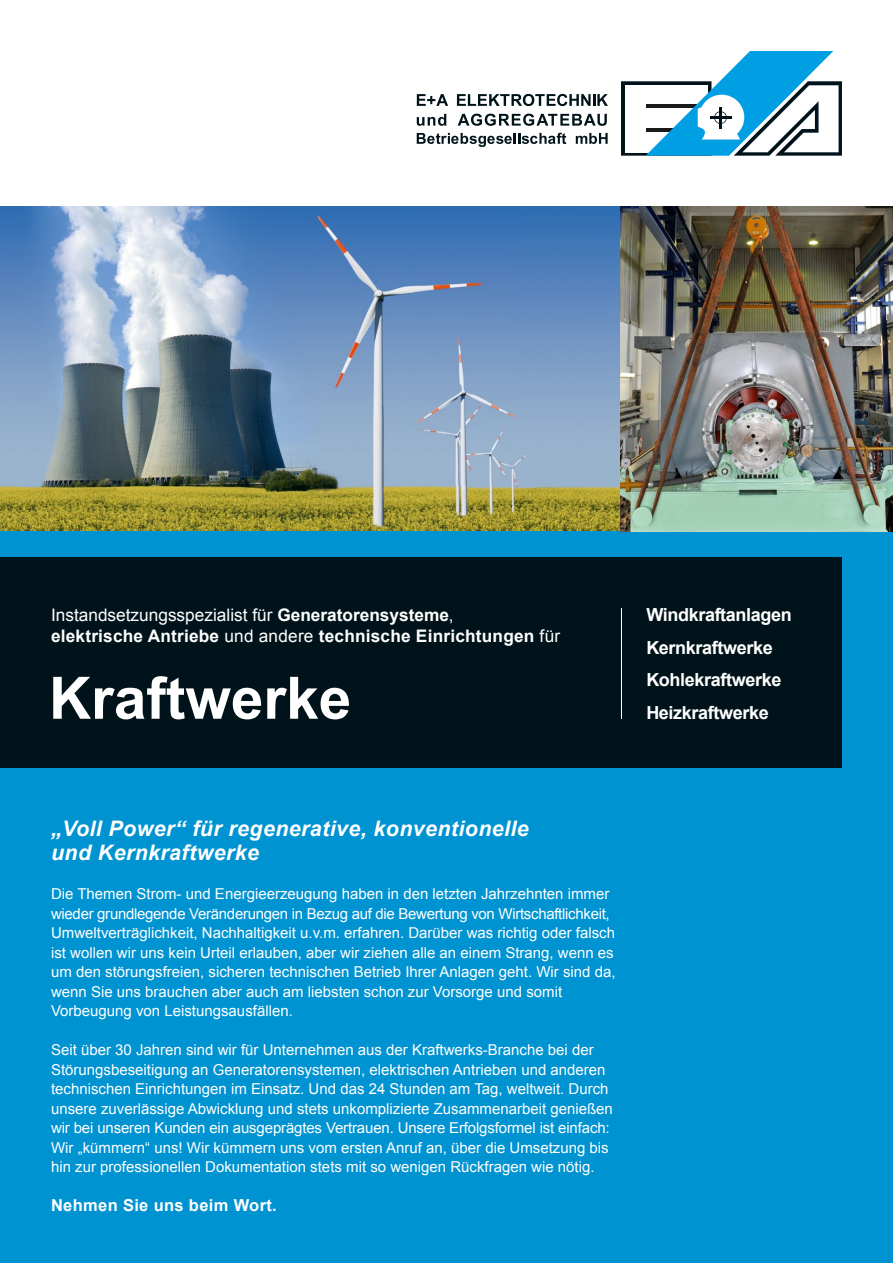
<style>
.page{position:relative;width:893px;height:1263px;background:#fff}
.page>*{position:absolute;margin:0;border:0;box-sizing:border-box;transform-origin:0 0}
.t1{font:700 58.5px "Arial";color:#fff}
.t2{font:italic 700 21.3px/24px "Arial";letter-spacing:.02em;color:#fff}
.t3{font:700 18px/32.5px "Arial";letter-spacing:-.02em;color:#fff}
.t4{font:700 17.25px/21px "Arial";letter-spacing:.01em;color:#fff}
.t5{font:700 16.5px "Arial";letter-spacing:.02em;color:#fff}
.t6{font:15px/19.5px "Arial";color:#fff}
.s1{font-weight:400}
</style>
<div class="page">
<img style="left:0;top:206px;width:893px;height:325px">
<div style="left:0;top:531px;width:893px;height:732px;background:#0093d2"></div>
<div style="left:0;top:557px;width:842px;height:210px;background:#00131a"></div>
<hr style="left:621px;top:608px;width:1px;height:111px;background:#fff">
<svg style="left:417px;top:94px;width:31px;height:12px"></svg>
<svg style="left:457px;top:94px;width:151px;height:12px"></svg>
<svg style="left:417px;top:114px;width:29px;height:12px"></svg>
<svg style="left:458px;top:114px;width:149px;height:12px"></svg>
<svg style="left:417px;top:133px;width:149px;height:14px"></svg>
<svg style="left:576px;top:133px;width:32px;height:11px"></svg>
<div style="left:621px;top:81px;width:90px;height:75px;background:#00131a"></div>
<div style="left:625px;top:85px;width:83px;height:67px;background:#fff"></div>
<svg style="left:646px;top:51px;width:196px;height:105px"></svg>
<svg style="left:714px;top:111px;width:13px;height:13px"></svg>
<div style="left:715px;top:112px;width:11px;height:11px;background:#fff;border-radius:50%"></div>
<hr style="left:719px;top:107px;width:3px;height:22px;background:#00131a">
<hr style="left:710px;top:116px;width:21px;height:3px;background:#00131a">
<p class="t4" style="left:51px;top:605px;width:511px"><span class="s1">Instandsetzungsspezialist für</span> Generatorensysteme<span class="s1">,<br></span>elektrische Antriebe <span class="s1">und andere</span> technische Einrichtungen <span class="s1">für</span></p>
<p class="t3" style="left:646px;top:599px;width:147px">Windkraftanlagen<br>Kernkraftwerke<br>Kohlekraftwerke<br>Heizkraftwerke</p>
<h1 class="t1" style="left:49px;top:659px;width:304px">Kraftwerke</h1>
<h2 class="t2" style="left:51px;top:817px;width:479px">„Voll Power“ für regenerative, konventionelle und Kernkraftwerke</h2>
<p class="t6" style="left:51px;top:884px;width:566px">Die Themen Strom- und Energieerzeugung haben in den letzten Jahrzehnten immer wieder grundlegende Veränderungen in Bezug auf die Bewertung von Wirtschaftlichkeit, Umweltverträglichkeit, Nachhaltigkeit u.v.m. erfahren. Darüber was richtig oder falsch ist wollen wir uns kein Urteil erlauben, aber wir ziehen alle an einem Strang, wenn es um den störungsfreien, sicheren technischen Betrieb Ihrer Anlagen geht. Wir sind da, wenn Sie uns brauchen aber auch am liebsten schon zur Vorsorge und somit Vorbeugung von Leistungsausfällen.</p>
<p class="t6" style="left:51px;top:1040px;width:563px">Seit über 30 Jahren sind wir für Unternehmen aus der Kraftwerks-Branche bei der Störungsbeseitigung an Generatorensystemen, elektrischen Antrieben und anderen technischen Einrichtungen im Einsatz. Und das 24 Stunden am Tag, weltweit. Durch unsere zuverlässige Abwicklung und stets unkomplizierte Zusammenarbeit genießen wir bei unseren Kunden ein ausgeprägtes Vertrauen. Unsere Erfolgsformel ist einfach:<br>Wir „kümmern“ uns! Wir kümmern uns vom ersten Anruf an, über die Umsetzung bis hin zur professionellen Dokumentation stets mit so wenigen Rückfragen wie nötig.</p>
<p class="t5" style="left:51px;top:1194px;width:227px">Nehmen Sie uns beim Wort.</p>
</div>
